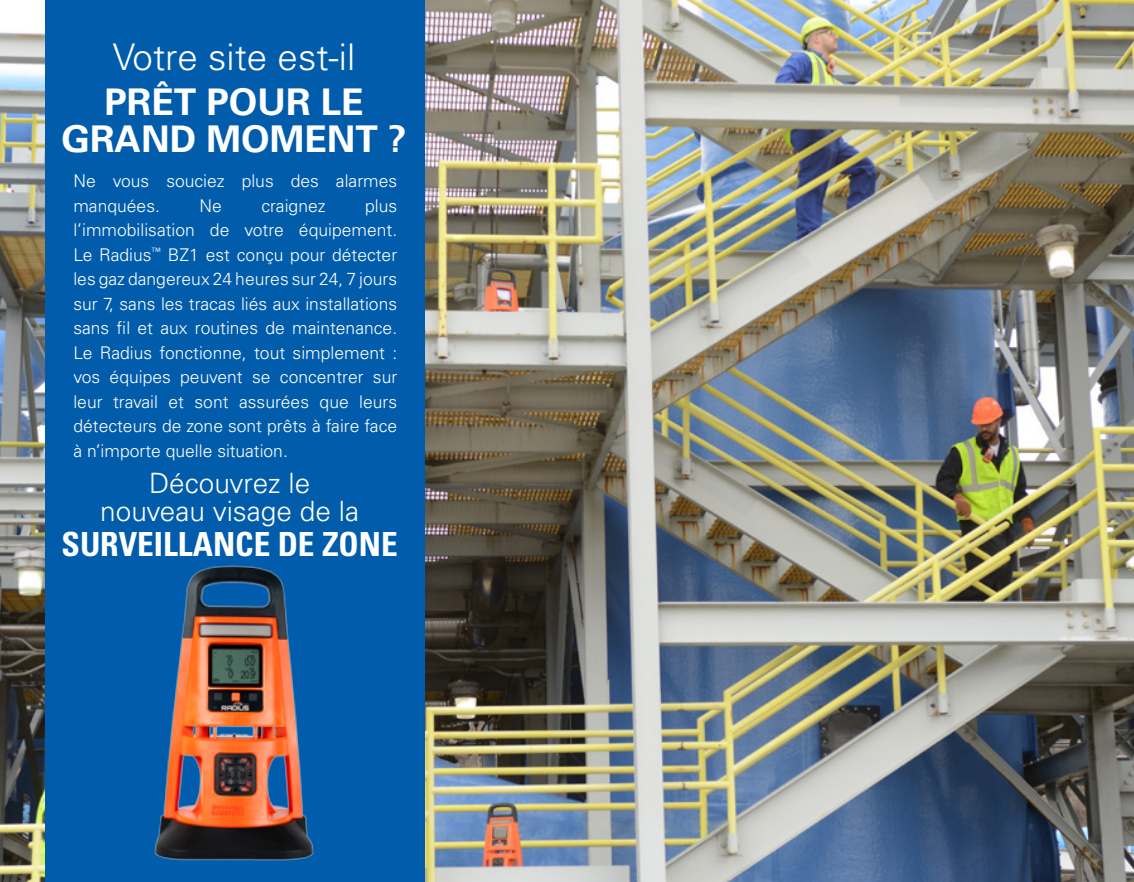
<style>
.page{position:relative;width:1134px;height:882px;background:#fff}
.page>*{position:absolute;margin:0;border:0;box-sizing:border-box;transform-origin:0 0}
.t1{font:700 36.75px/36.8px "Univers LT Std";color:#fff;text-align:center}
.t2{font:300 36.75px "Univers LT Std";color:#fff}
.t3{font:700 condensed 33.25px "Univers LT Std";color:#fff}
.t4{font:300 28px/28px "Univers LT Std";color:#fff;text-align:center}
.t5{font:300 17.5px/24.5px "Univers LT Std";color:#fff}
</style>
<div class="page">
<img style="left:0;top:0;width:1134px;height:882px">
<div style="left:45px;top:0;width:380px;height:882px;background:#015dab"></div>
<img style="left:154px;top:565px;width:160px;height:296px">
<p class="t2" style="left:113px;top:34px;width:244px">Votre site est-il</p>
<p class="t1" style="left:62px;top:84px;width:347px">PRÊT POUR LE<br>GRAND MOMENT ?</p>
<p class="t5" style="left:73px;top:169px;width:325px">Ne vous souciez plus des alarmes manquées.</p>
<p class="t5" style="left:73px;top:193px;width:325px;text-align:justify;text-indent:292px">plus l’immobilisation de votre équipement.<br>Le Radius<sup>™</sup> BZ1 est conçu pour détecter les gaz dangereux 24 heures sur 24, 7 jours sur 7, sans les tracas liés aux installations sans fil et aux routines de maintenance.<br>Le Radius fonctionne, tout simplement : vos équipes peuvent se concentrer sur leur travail et sont assurées que leurs détecteurs de zone sont prêts à faire face à n’importe quelle situation.</p>
<p class="t5" style="left:200px;top:193px;width:24px">Ne</p>
<p class="t5" style="left:261px;top:193px;width:66px">craignez</p>
<p class="t4" style="left:100px;top:469px;width:260px">Découvrez le nouveau visage de la</p>
<p class="t3" style="left:62px;top:524px;width:338px">SURVEILLANCE DE ZONE</p>
</div>
